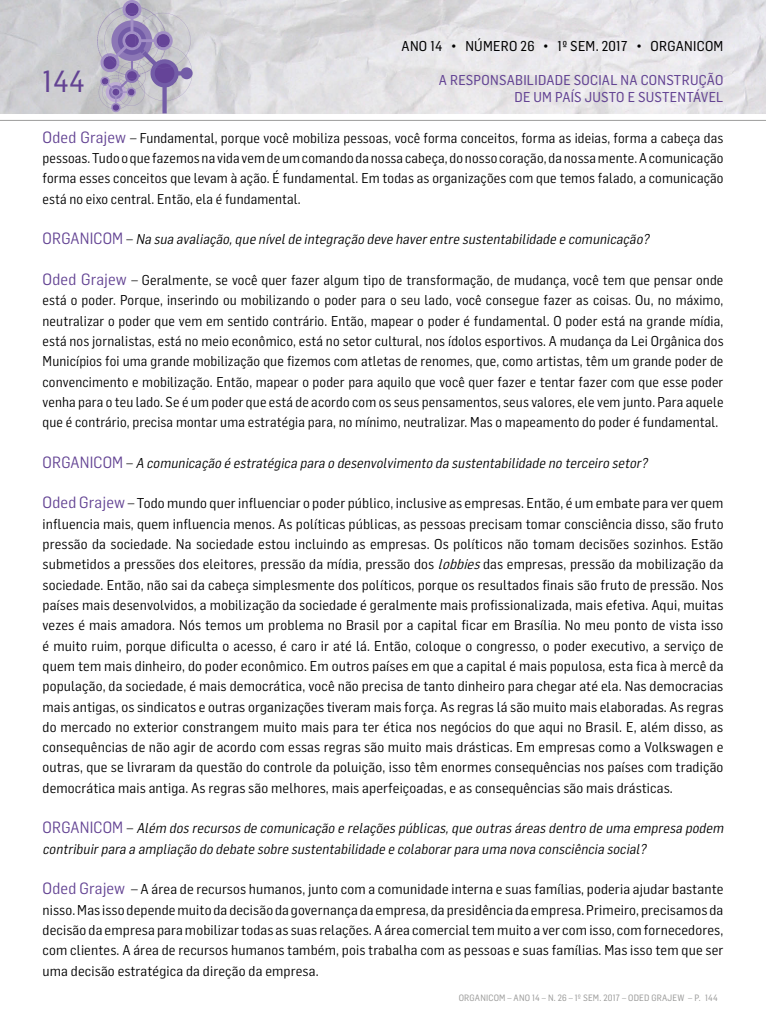
<style>
.page{position:relative;width:766px;height:1021px;background:#fff}
.page>*{position:absolute;margin:0;border:0;box-sizing:border-box;transform-origin:0 0}
.t1{font:30px "Flama Semicondensed Basic";color:#634393}
.t2{font:14px/20.3px "Flama Semicondensed";letter-spacing:.01em;color:#000;text-align:justify}
.t3{font:italic 14px/20.3px "Flama Semicondensed";color:#000}
.t4{font:14px/16.8px "Flama Semicondensed Basic";letter-spacing:.02em;color:#634393;text-align:right}
.t5{font:14px "Flama Semicondensed Basic";letter-spacing:.02em;color:#000}
.t6{font:9px "Flama Semicondensed Basic";letter-spacing:.02em;color:#9d9d9c}
.s1{font-size:16px;color:#634393}
.s2{font-style:normal;font-size:16px;color:#634393}
.s3{font-style:normal}
.s4{font-style:italic}
</style>
<div class="page">
<img style="left:0;top:0;width:765px;height:113px">
<hr style="left:0;top:120px;width:765px;height:1px;background:#9d9d9c">
<svg style="left:97px;top:0;width:95px;height:113px;background:#afa6c1"></svg>
<p class="t5" style="left:401px;top:37px;width:323px">ANO 14 • NÚMERO 26 • 1º SEM. 2017 • ORGANICOM</p>
<p class="t4" style="left:439px;top:71px;width:286px">A RESPONSABILIDADE SOCIAL NA CONSTRUÇÃO<br>DE UM PAÍS JUSTO E SUSTENTÁVEL</p>
<h1 class="t1" style="left:43px;top:62px;width:44px">144</h1>
<p class="t2" style="left:43px;top:127px;width:682px"><span class="s1">Oded Grajew</span> – Fundamental, porque você mobiliza pessoas, você forma conceitos, forma as ideias, forma a cabeça das pessoas. Tudo o que fazemos na vida vem de um comando da nossa cabeça, do nosso coração, da nossa mente. A comunicação forma esses conceitos que levam à ação. É fundamental. Em todas as organizações com que temos falado, a comunicação está no eixo central. Então, ela é fundamental.</p>
<p class="t3" style="left:43px;top:229px;width:611px"><span class="s2">O R G A N I C O M</span> <span class="s3">–</span> Na sua avaliação,que nívelde integração deve haverentre sustentabilidade e comunicação?</p>
<p class="t2" style="left:43px;top:269px;width:682px"><span class="s1">Oded Grajew</span> – Geralmente, se você quer fazer algum tipo de transformação, de mudança, você tem que pensar onde está o poder. Porque, inserindo ou mobilizando o poder para o seu lado, você consegue fazer as coisas. Ou, no máximo, neutralizar o poder que vem em sentido contrário. Então, mapear o poder é fundamental. O poder está na grande mídia, está nos jornalistas, está no meio econômico, está no setor cultural, nos ídolos esportivos. A mudança da Lei Orgânica dos Municípios foi uma grande mobilização que fizemos com atletas de renomes, que, como artistas, têm um grande poder de convencimento e mobilização. Então, mapear o poder para aquilo que você quer fazer e tentar fazer com que esse poder venha para o teu lado. Se é um poder que está de acordo com os seus pensamentos, seus valores, ele vem junto. Para aquele que é contrário, precisa montar uma estratégia para, no mínimo, neutralizar. Mas o mapeamento do poder é fundamental.</p>
<p class="t3" style="left:43px;top:452px;width:609px"><span class="s2">O R G A N I C O M</span> <span class="s3">–</span> A comunicação é estratégica para o desenvolvimento da sustentabilidade no terceiro setor?</p>
<p class="t2" style="left:43px;top:492px;width:682px"><span class="s1">Oded Grajew</span> – Todo mundo quer influenciar o poder público, inclusive as empresas. Então, é um embate para ver quem influencia mais, quem influencia menos. As políticas públicas, as pessoas precisam tomar consciência disso, são fruto pressão da sociedade. Na sociedade estou incluindo as empresas. Os políticos não tomam decisões sozinhos. Estão submetidos a pressões dos eleitores, pressão da mídia, pressão dos <span class="s4">lobbies</span>das empresas, pressão da mobilização da sociedade. Então, não sai da cabeça simplesmente dos políticos, porque os resultados finais são fruto de pressão. Nos países mais desenvolvidos, a mobilização da sociedade é geralmente mais profissionalizada, mais efetiva. Aqui, muitas vezes é mais amadora. Nós temos um problema no Brasil por a capital ficar em Brasília. No meu ponto de vista isso é muito ruim, porque dificulta o acesso, é caro ir até lá. Então, coloque o congresso, o poder executivo, a serviço de quem tem mais dinheiro, do poder econômico. Em outros países em que a capital é mais populosa, esta fica à mercê da população, da sociedade, é mais democrática, você não precisa de tanto dinheiro para chegar até ela. Nas democracias mais antigas, os sindicatos e outras organizações tiveram mais força. As regras lá são muito mais elaboradas. As regras do mercado no exterior constrangem muito mais para ter ética nos negócios do que aqui no Brasil. E, além disso, as consequências de não agir de acordo com essas regras são muito mais drásticas. Em empresas como a Volkswagen e outras, que se livraram da questão do controle da poluição, isso têm enormes consequências nos países com tradição democrática mais antiga. As regras são melhores, mais aperfeiçoadas, e as consequências são mais drásticas.</p>
<p class="t3" style="left:43px;top:817px;width:685px"><span class="s2">O R G A N I C O M</span> <span class="s3">–</span> Além dos recursos de comunicação e relações públicas,que outras áreas dentro de uma empresa podem contribuirpara a ampliação do debate sobre sustentabilidade e colaborarpara uma nova consciência social?</p>
<p class="t2" style="left:43px;top:878px;width:682px"><span class="s1">Oded Grajew</span> – A área de recursos humanos, junto com a comunidade interna e suas famílias, poderia ajudar bastante nisso. Mas isso depende muito da decisão da governança da empresa, da presidência da empresa. Primeiro, precisamos da decisão da empresa para mobilizar todas as suas relações. A área comercial tem muito a ver com isso, com fornecedores, com clientes. A área de recursos humanos também, pois trabalha com as pessoas e suas famílias. Mas isso tem que ser uma decisão estratégica da direção da empresa.</p>
<p class="t6" style="left:458px;top:992px;width:260px">ORGANICOM – ANO 14 – N. 26 – 1º SEM. 2017 – ODED GRAJEW – P. 144</p>
</div>
